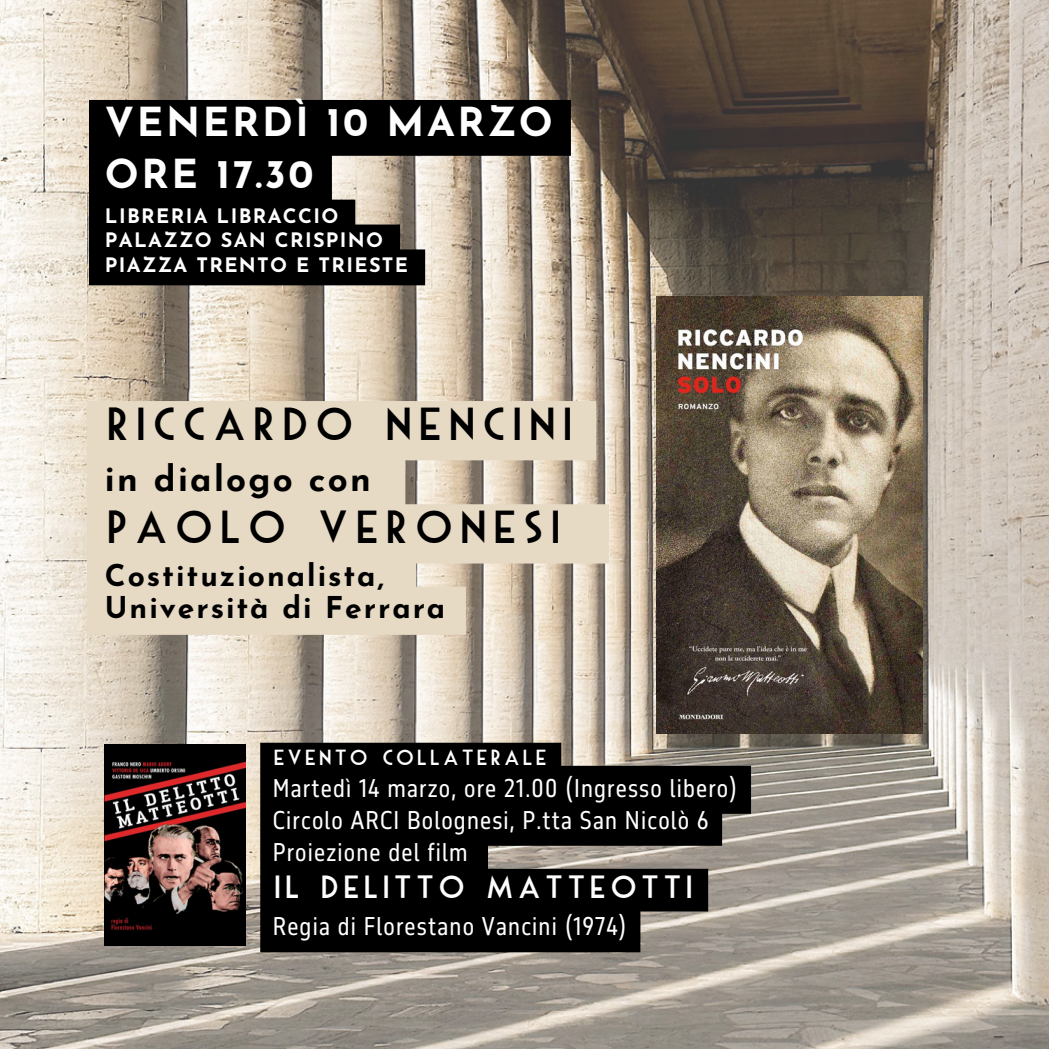
<style>
.page{position:relative;width:1049px;height:1049px;background:#fff}
.page>*{position:absolute;margin:0;border:0;box-sizing:border-box;transform-origin:0 0}
.t1{font:45px "Mouse Deco";letter-spacing:.065em;color:#000}
.t2{font:700 40px/51.5px "Josefin Sans";letter-spacing:.065em;color:#fefefe}
.t3{font:700 35px "Josefin Sans";letter-spacing:.065em;color:#000}
.t4{font:31.25px "Mouse Deco";letter-spacing:.05em;color:#fefefe}
.t5{font:700 30px/32px "Josefin Sans";letter-spacing:.065em;color:#000}
.t6{font:23.75px/32px "November Condensed DL";letter-spacing:.05em;color:#fefefe}
.t7{font:21.25px "Mouse Deco";letter-spacing:.05em;color:#fefefe}
.t8{font:700 20px/25px "Josefin Sans";letter-spacing:.065em;color:#fefefe}
</style>
<div class="page">
<img style="left:0;top:0;width:1048px;height:1048px">
<img style="left:656px;top:296px;width:266px;height:437px">
<img style="left:105px;top:744px;width:141px;height:201px">
<svg style="left:260px;top:742px;width:490px;height:210px;background:#1d1c1a"></svg>
<svg style="left:89px;top:100px;width:481px;height:185px;background:#37332e"></svg>
<svg style="left:87px;top:401px;width:522px;height:233px;background:#e0d3bf"></svg>
<h2 class="t2" style="left:105px;top:100px;width:449px">VENERDÌ 10 MARZO<br>ORE 17.30</h2>
<p class="t8" style="left:105px;top:205px;width:305px">LIBRERIA LIBRACCIO<br>PALAZZO SAN CRISPINO<br>PIAZZA TRENTO E TRIESTE</p>
<h1 class="t1" style="left:105px;top:407px;width:471px">RICCARDO NENCINI</h1>
<h3 class="t3" style="left:105px;top:464px;width:267px">in dialogo con</h3>
<h1 class="t1" style="left:105px;top:510px;width:459px">PAOLO VERONESI</h1>
<p class="t5" style="left:105px;top:562px;width:342px">Costituzionalista,<br>Università di Ferrara</p>
<p class="t7" style="left:273px;top:749px;width:276px">EVENTO COLLATERALE</p>
<p class="t6" style="left:273px;top:773px;width:466px">Martedì 14 marzo, ore 21.00 (Ingresso libero)<br>Circolo ARCI Bolognesi, P.tta San Nicolò 6<br>Proiezione del film</p>
<h3 class="t4" style="left:273px;top:875px;width:422px">IL DELITTO MATTEOTTI</h3>
<p class="t6" style="left:273px;top:911px;width:355px">Regia di Florestano Vancini (1974)</p>
</div>
